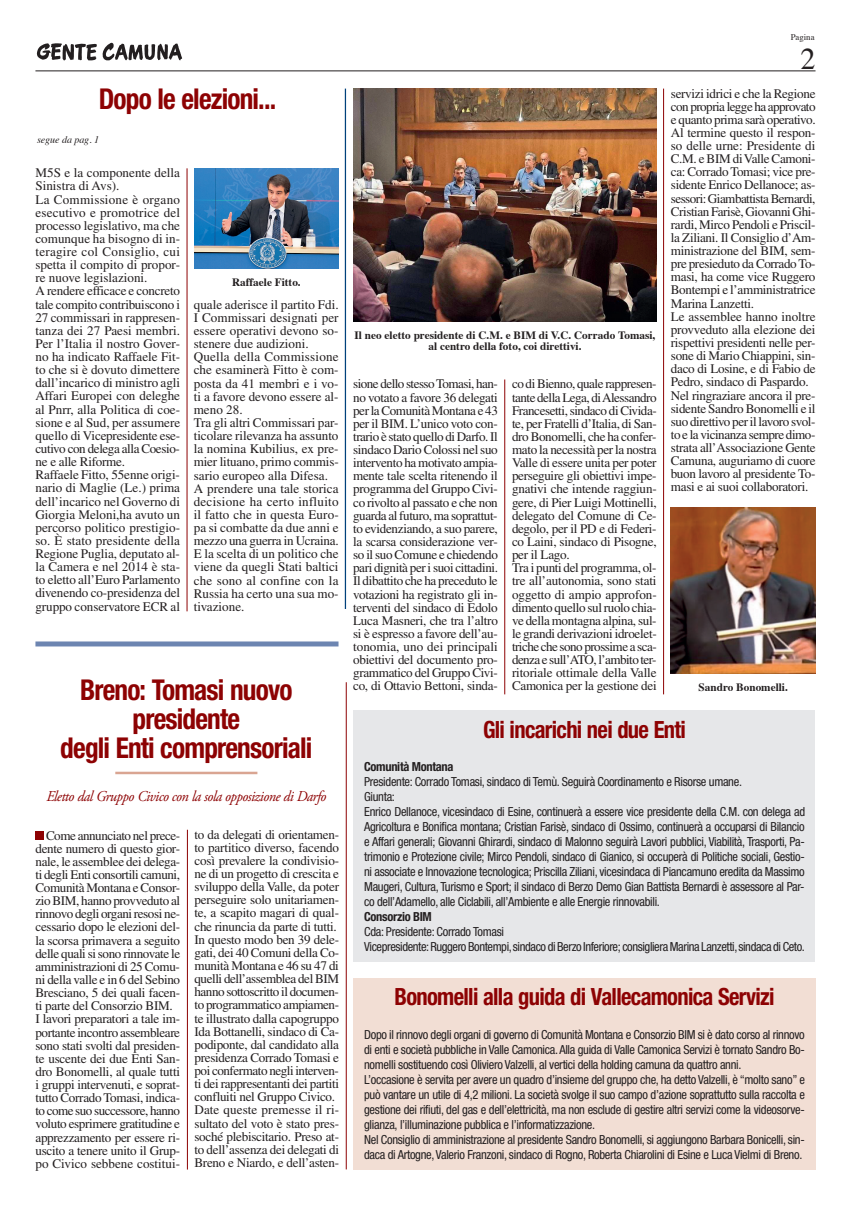
<style>
.page{position:relative;width:851px;height:1205px;background:#fff}
.page>*{position:absolute;margin:0;border:0;box-sizing:border-box;transform-origin:0 0}
.t1{font:30px "Times";color:#231f20}
.t2{font:700 condensed 28.75px/28.8px "Helvetica Neue LT Std";letter-spacing:-.03em;color:#8d0203;text-align:center;scale:.95 1}
.t3{font:700 condensed 23.75px "Helvetica Neue LT Std";letter-spacing:-.03em;color:#8d0203;scale:.95 1}
.t4{font:italic 15px "Adobe Garamond Pro";letter-spacing:-.035em;color:#8d0203;scale:.96 1}
.t5{font:13.12px/13.1px "Times LT Std";letter-spacing:-.02em;color:#231f20}
.t6{font:13.12px/13.1px "Times LT Std";color:#231f20}
.t7{font:condensed 12.5px/15px "Helvetica Neue LT Std";letter-spacing:-.025em;color:#231f20}
.t8{font:700 condensed 12.5px "Helvetica Neue LT Std";letter-spacing:-.025em;color:#231f20}
.t9{font:700 11.25px/11.2px "Times";color:#231f20;text-align:center}
.t10{font:italic 10px "Times";letter-spacing:-.005em;color:#231f20}
.t11{font:8.75px "Times";color:#231f20}
</style>
<div class="page">
<hr style="left:35px;top:70px;width:780px;height:1px;background:#231f20">
<img style="left:36px;top:42px;width:147px;height:19px">
<hr style="left:187px;top:168px;width:1px;height:443px;background:#8d0203">
<hr style="left:345px;top:89px;width:1px;height:520px;background:#00417b">
<hr style="left:115px;top:772px;width:142px;height:2px;background:#d9a592">
<div style="left:35px;top:831px;width:9px;height:8px;background:#8d0203"></div>
<hr style="left:504px;top:379px;width:1px;height:315px;background:#8d0203">
<img style="left:194px;top:168px;width:145px;height:101px">
<img style="left:353px;top:89px;width:303px;height:233px">
<img style="left:670px;top:507px;width:145px;height:166px">
<div style="left:353px;top:710px;width:462px;height:252px;background:#e6e7e9"></div>
<div style="left:353px;top:978px;width:462px;height:191px;background:#f2ded4"></div>
<hr style="left:187px;top:830px;width:1px;height:339px;background:#8d0203">
<div style="left:35px;top:641px;width:303px;height:5px;background:#6d85b1"></div>
<hr style="left:663px;top:89px;width:1px;height:605px;background:#8d0203">
<hr style="left:346px;top:682px;width:1px;height:487px;background:#8d0203">
<h2 class="t2" style="left:99px;top:84px;width:188px">Dopo le elezioni...</h2>
<p class="t10" style="left:37px;top:131px;width:64px">segue da pag. 1</p>
<p class="t6" style="left:35px;top:166px;width:146px">M5S e la componente della<br>Sinistra di Avs).<br>La Commissione è organo esecutivo e promotrice del processo legislativo, ma che comunque ha bisogno di in&shy;teragire col Consiglio, cui spetta il compito di propor&shy;re nuove legislazioni.<br>A rendere efficace e concreto tale compito contribuiscono i<br>27 commissari in rappresen&shy;tanza dei 27 Paesi membri.<br>Per l’Italia il nostro Gover&shy;no ha indicato Raffaele Fit&shy;to che si è dovuto dimettere dall’incarico di ministro agli<br>Affari Europei con deleghe al Pnrr, alla Politica di coe&shy;sione e al Sud, per assumere quello di Vicepresidente ese&shy;cutivo con delega alla Coesio&shy;ne e alle Riforme.<br>Raffaele Fitto, 55enne origi&shy;nario di Maglie (Le.) prima dell’incarico nel Governo di<br>Giorgia Meloni,ha avuto un percorso politico prestigio&shy;so. È stato presidente della<br>Regione Puglia, deputato al&shy;la Camera e nel 2014 è sta&shy;to eletto all’Euro Parlamento divenendo co-presidenza del gruppo conservatore ECR al</p>
<p class="t9" style="left:232px;top:276px;width:70px">Raffaele Fitto.</p>
<p class="t6" style="left:194px;top:298px;width:146px">quale aderisce il partito Fdi.<br>I Commissari designati per essere operativi devono so&shy;stenere due audizioni.<br>Quella della Commissione che esaminerà Fitto è com&shy;posta da 41 membri e i vo&shy;ti a favore devono essere al&shy;meno 28.<br>Tra gli altri Commissari par&shy;ticolare rilevanza ha assunto la nomina Kubilius, ex pre&shy;mier lituano, primo commis&shy;sario europeo alla Difesa.<br>A prendere una tale storica decisione ha certo influito il fatto che in questa Euro&shy;pa si combatte da due anni e mezzo una guerra in Ucraina.<br>E la scelta di un politico che viene da quegli Stati baltici che sono al confine con la<br>Russia ha certo una sua mo&shy;tivazione.</p>
<h2 class="t2" style="left:60px;top:675px;width:267px">Breno: Tomasi nuovo presidente<br>degli Enti comprensoriali</h2>
<p class="t4" style="left:46px;top:787px;width:293px">Eletto dal Gruppo Civico con la sola opposizione di Darfo</p>
<p class="t5" style="left:35px;top:828px;width:146px;text-indent:11px">Come annunciato nel prece&shy;dente numero di questo gior&shy;nale, le assemblee dei delega&shy;ti degli Enti consortili camuni,<br>Comunità Montana e Consor&shy;zio BIM, hanno provveduto al rinnovo degli organi resosi ne&shy;cessario dopo le elezioni del&shy;la scorsa primavera a seguito delle quali si sono rinnovate le amministrazioni di 25 Comu&shy;ni della valle e in 6 del Sebino<br>Bresciano, 5 dei quali facen&shy;ti parte del Consorzio BIM.<br>I lavori preparatori a tale im&shy;portante incontro assembleare sono stati svolti dal presiden&shy;te uscente dei due Enti San&shy;dro Bonomelli, al quale tutti i gruppi intervenuti, e soprat&shy;tutto Corrado Tomasi, indica&shy;to come suo successore, hanno voluto esprimere gratitudine e apprezzamento per essere ri&shy;uscito a tenere unito il Grup&shy;po Civico sebbene costitui-</p>
<p class="t5" style="left:194px;top:828px;width:146px">to da delegati di orientamen&shy;to partitico diverso, facendo così prevalere la condivisio&shy;ne di un progetto di crescita e sviluppo della Valle, da poter perseguire solo unitariamen&shy;te, a scapito magari di qual&shy;che rinuncia da parte di tutti.<br>In questo modo ben 39 dele&shy;gati, dei 40 Comuni della Co&shy;munità Montana e 46 su 47 di quelli dell’assemblea del BIM hanno sottoscritto il documen&shy;to programmatico ampiamen&shy;te illustrato dalla capogruppo<br>Ida Bottanelli, sindaco di Ca&shy;podiponte, dal candidato alla presidenza Corrado Tomasi e poi confermato negli interven&shy;ti dei rappresentanti dei partiti confluiti nel Gruppo Civico.<br>Date queste premesse il ri&shy;sultato del voto è stato pres&shy;soché plebiscitario. Preso at&shy;to dell’assenza dei delegati di<br>Breno e Niardo, e dell’asten-</p>
<p class="t11" style="left:790px;top:29px;width:25px">Pagina</p>
<p class="t9" style="left:354px;top:328px;width:302px">Il neo eletto presidente di C.M. e BIM di V.C. Corrado Tomasi, al centro della foto, coi direttivi.</p>
<p class="t5" style="left:353px;top:377px;width:146px;text-align:justify">sione dello stesso Tomasi, han&shy;no votato a favore 36 delegati per la Comunità Montana e 43 per il BIM. L’unico voto con&shy;trario è stato quello di Darfo. Il sindaco Dario Colossi nel suo intervento ha motivato ampia&shy;mente tale scelta ritenendo il programma del Gruppo Civi&shy;co rivolto al passato e che non guarda al futuro, ma soprattut&shy;to evidenziando, a suo parere, la scarsa considerazione ver&shy;so il suo Comune e chiedendo pari dignità per i suoi cittadini.<br>Il dibattito che ha preceduto le votazioni ha registrato gli in&shy;terventi del sindaco di Edolo Luca Masneri, che tra l’altro si è espresso a favore dell’au&shy;tonomia, uno dei principali obiettivi del documento pro&shy;grammatico del Gruppo Civi&shy;co, di Ottavio Bettoni, sinda-</p>
<p class="t5" style="left:512px;top:377px;width:146px">co di Bienno, quale rappresen&shy;tante della Lega, di Alessandro<br>Francesetti, sindaco di Civida&shy;te, per Fratelli d’Italia, di San&shy;dro Bonomelli, che ha confer&shy;mato la necessità per la nostra<br>Valle di essere unita per poter perseguire gli obiettivi impe&shy;gnativi che intende raggiun&shy;gere, di Pier Luigi Mottinelli, delegato del Comune di Ce&shy;degolo, per il PD e di Federi&shy;co Laini, sindaco di Pisogne, per il Lago.<br>Tra i punti del programma, ol&shy;tre all’autonomia, sono stati oggetto di ampio approfon&shy;dimento quello sul ruolo chia&shy;ve della montagna alpina, sul&shy;le grandi derivazioni idroelet&shy;triche che sono prossime a sca&shy;denza e sull’ATO, l’ambito ter&shy;ritoriale ottimale della Valle<br>Camonica per la gestione dei</p>
<h1 class="t1" style="left:800px;top:30px;width:16px">2</h1>
<p class="t5" style="left:670px;top:87px;width:146px">servizi idrici e che la Regione con propria legge ha approvato e quanto prima sarà operativo.<br>Al termine questo il respon&shy;so delle urne: Presidente di<br>C.M. e BIM di Valle Camoni&shy;ca: Corrado Tomasi; vice pre&shy;sidente Enrico Dellanoce; as&shy;sessori: Giambattista Bernardi,<br>Cristian Farisè, Giovanni Ghi&shy;rardi, Mirco Pendoli e Priscil&shy;la Ziliani. Il Consiglio d’Am&shy;ministrazione del BIM, sem&shy;pre presieduto da Corrado To&shy;masi, ha come vice Ruggero<br>Bontempi e l’amministratrice<br>Marina Lanzetti.<br>Le assemblee hanno inoltre provveduto alla elezione dei rispettivi presidenti nelle per&shy;sone di Mario Chiappini, sin&shy;daco di Losine, e di Fabio de<br>Pedro, sindaco di Paspardo.<br>Nel ringraziare ancora il pre&shy;sidente Sandro Bonomelli e il suo direttivo per il lavoro svol&shy;to e la vicinanza sempre dimo&shy;strata all’Associazione Gente<br>Camuna, auguriamo di cuore buon lavoro al presidente To&shy;masi e ai suoi collaboratori.</p>
<p class="t9" style="left:698px;top:680px;width:91px">Sandro Bonomelli.</p>
<h3 class="t3" style="left:483px;top:715px;width:215px">Gli incarichi nei due Enti</h3>
<p class="t8" style="left:364px;top:759px;width:91px">Comunità Montana</p>
<p class="t7" style="left:364px;top:774px;width:442px">Presidente: Corrado Tomasi, sindaco di Temù. Seguirà Coordinamento e Risorse umane.<br>Giunta:<br>Enrico Dellanoce, vicesindaco di Esine, continuerà a essere vice presidente della C.M. con delega ad Agricoltura e Bonifica montana; Cristian Farisè, sindaco di Ossimo, continuerà a occuparsi di Bilancio e Affari generali; Giovanni Ghirardi, sindaco di Malonno seguirà Lavori pubblici, Viabilità, Trasporti, Pa&shy;trimonio e Protezione civile; Mirco Pendoli, sindaco di Gianico, si occuperà di Politiche sociali, Gestio&shy;ni associate e Innovazione tecnologica; Priscilla Ziliani, vicesindaca di Piancamuno eredita da Massimo Maugeri, Cultura, Turismo e Sport; il sindaco di Berzo Demo Gian Battista Bernardi è assessore al Par&shy;co dell’Adamello, alle Ciclabili, all’Ambiente e alle Energie rinnovabili.</p>
<p class="t8" style="left:364px;top:909px;width:69px">Consorzio BIM</p>
<p class="t7" style="left:364px;top:924px;width:442px">Cda: Presidente: Corrado Tomasi<br>Vicepresidente: Ruggero Bontempi, sindaco di Berzo Inferiore; consigliera Marina Lanzetti, sindaca di Ceto.</p>
<h3 class="t3" style="left:394px;top:982px;width:401px">Bonomelli alla guida di Vallecamonica Servizi</h3>
<p class="t7" style="left:364px;top:1027px;width:442px">Dopo il rinnovo degli organi di governo di Comunità Montana e Consorzio BIM si è dato corso al rinnovo di enti e società pubbliche in Valle Camonica. Alla guida di Valle Camonica Servizi è tornato Sandro Bo&shy;nomelli sostituendo così Oliviero Valzelli, al vertici della holding camuna da quattro anni.<br>L’occasione è servita per avere un quadro d’insieme del gruppo che, ha detto Valzelli, è “molto sano” e può vantare un utile di 4,2 milioni. La società svolge il suo campo d’azione soprattutto sulla raccolta e gestione dei rifiuti, del gas e dell’elettricità, ma non esclude di gestire altri servizi come la videosorve&shy;glianza, l’illuminazione pubblica e l’informatizzazione.<br>Nel Consiglio di amministrazione al presidente Sandro Bonomelli, si aggiungono Barbara Bonicelli, sin&shy;daca di Artogne, Valerio Franzoni, sindaco di Rogno, Roberta Chiarolini di Esine e Luca Vielmi di Breno.</p>
</div>
